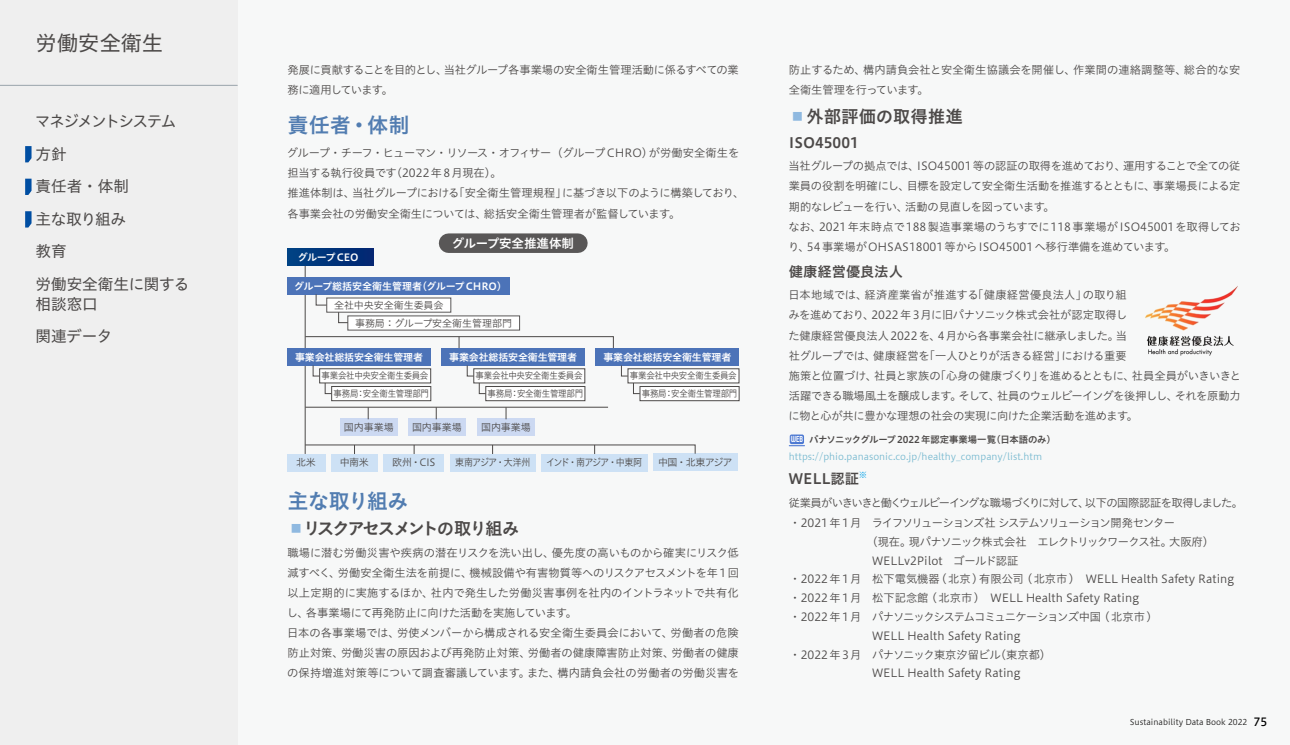
<style>
.page{position:relative;width:1290px;height:745px;background:#fff}
.page>*{position:absolute;margin:0;border:0;box-sizing:border-box;transform-origin:0 0}
.t1{font:21.25px "Koburina Go Std N W6";letter-spacing:-.03em;color:#527db1}
.t2{font:21.25px "Hiragino UD Sans Std W4";letter-spacing:-.005em;color:#4c4948}
.t3{font:17.5px "Koburina Go Std N W6";letter-spacing:-.115em;color:#4c4948}
.t4{font:17.5px "Koburina Go Std N W6";color:#4c4948}
.t5{font:15.62px/32.4px "Hiragino UD Sans Std W4";letter-spacing:-.02em;color:#4c4948}
.t6{font:14.38px "Hiragino UD Sans Std W6";color:#4c4948}
.t7{font:14.38px "Koburina Go Std N W6";color:#4c4948}
.t8{font:12.5px "Hiragino UD Sans Std W6";color:#fff}
.t9{font:11.25px/20px "Hiragino UD Sans Std W3";letter-spacing:-.01em;color:#4c4948}
.t10{font:11.25px/20px "Hiragino UD Sans Std W3";letter-spacing:-.095em;color:#4c4948}
.t11{font:11.25px "Hiragino UD Sans Std W3";letter-spacing:-.07em;color:#4c4948}
.t12{font:11.25px/20px "Hiragino UD Sans Std W3";letter-spacing:-.035em;color:#4c4948}
.t13{font:10px "Hiragino UD Sans Std W6";letter-spacing:-.015em;color:#fff}
.t14{font:10px/17.9px "Hiragino UD Sans Std W3";letter-spacing:-.01em;color:#4c4948}
.t15{font:10px "Hiragino UD Sans Std W3";letter-spacing:-.105em;color:#4c4948;scale:.9 1}
.t16{font:10px "Hiragino UD Sans Std W3";letter-spacing:-.055em;color:#4c4948;scale:.9 1}
.t17{font:9.38px/17.8px "Hiragino UD Sans Std W3";letter-spacing:-.025em;color:#4c4948;text-align:right;scale:.9 1}
.t18{font:9.38px "Hiragino UD Sans Std W3";color:#79bad0}
.t19{font:9.38px "Hiragino UD Sans Std W6";color:#4c4948}
.t20{font:8.38px "Koburina Go Std N W6";color:#00a0e9}
.t21{font:8px "Hiragino UD Sans Std W3";color:#1f1e1d}
.s1{font-family:"UD Shin Go Pr 6";font-weight:300;color:#8fb9e0}
.s2{font-family:"Circle 20";font-size:7.5px;color:#fff}
.s3{font-family:"Koburina Go Std N W6"}
.s4{font-family:"Hiragino UD Sans Std W5";font-size:11.25px;color:#000}
</style>
<div class="page">
<div style="left:237px;top:0;width:1053px;height:744px;background:#f7f8f8"></div>
<div style="left:0;top:0;width:237px;height:744px;background:#efefef"></div>
<svg style="left:25px;top:146px;width:7px;height:16px"></svg>
<svg style="left:25px;top:178px;width:7px;height:17px"></svg>
<svg style="left:25px;top:211px;width:7px;height:16px"></svg>
<hr style="left:0;top:85px;width:237px;height:1px;background:#a6afb5">
<div style="left:790px;top:434px;width:14px;height:10px;background:#4d79d2;border-radius:2px"></div>
<svg style="left:789px;top:445px;width:16px;height:1px"></svg>
<img style="left:1145px;top:286px;width:93px;height:70px">
<hr style="left:305px;top:407px;width:303px;height:1px;background:#4c4948">
<svg style="left:306px;top:336px;width:308px;height:15px"></svg>
<hr style="left:305px;top:251px;width:1px;height:202px;background:#4c4948">
<div style="left:287px;top:248px;width:86px;height:17px;background:linear-gradient(to right,#004384,#022672)"></div>
<div style="left:287px;top:277px;width:223px;height:17px;background:#4c73b8"></div>
<div style="left:327px;top:298px;width:124px;height:14px;background:#fff"></div>
<div style="left:348px;top:316px;width:172px;height:14px;background:#fff"></div>
<div style="left:340px;top:418px;width:58px;height:17px;background:#ccd9f2"></div>
<div style="left:287px;top:453px;width:38px;height:18px;background:#cde1f5"></div>
<div style="left:331px;top:453px;width:47px;height:18px;background:#cde1f5"></div>
<div style="left:383px;top:453px;width:61px;height:18px;background:#cde1f5"></div>
<div style="left:450px;top:453px;width:86px;height:18px;background:#cde1f5"></div>
<div style="left:541px;top:453px;width:106px;height:18px;background:#cde1f5"></div>
<div style="left:653px;top:453px;width:84px;height:17px;background:#cde1f5"></div>
<div style="left:408px;top:418px;width:58px;height:17px;background:#ccd9f2"></div>
<div style="left:477px;top:418px;width:58px;height:17px;background:#ccd9f2"></div>
<svg style="left:368px;top:407px;width:1px;height:12px"></svg>
<svg style="left:506px;top:407px;width:1px;height:12px"></svg>
<svg style="left:436px;top:407px;width:1px;height:12px"></svg>
<svg style="left:305px;top:444px;width:390px;height:10px"></svg>
<svg style="left:316px;top:294px;width:11px;height:11px"></svg>
<svg style="left:338px;top:311px;width:10px;height:12px"></svg>
<div style="left:596px;top:348px;width:143px;height:17px;background:#4c73b8"></div>
<div style="left:628px;top:368px;width:111px;height:14px;background:#fff"></div>
<div style="left:628px;top:368px;width:111px;height:15px;border:1px solid #4c4948"></div>
<div style="left:640px;top:386px;width:99px;height:14px;background:#fff"></div>
<div style="left:640px;top:386px;width:99px;height:14px;border:1px solid #4c4948"></div>
<svg style="left:621px;top:365px;width:7px;height:11px"></svg>
<svg style="left:633px;top:382px;width:7px;height:12px"></svg>
<div style="left:441px;top:348px;width:144px;height:17px;background:#4c73b8"></div>
<div style="left:474px;top:368px;width:111px;height:14px;background:#fff"></div>
<div style="left:474px;top:368px;width:111px;height:15px;border:1px solid #4c4948"></div>
<div style="left:486px;top:386px;width:99px;height:14px;background:#fff"></div>
<div style="left:486px;top:386px;width:99px;height:14px;border:1px solid #4c4948"></div>
<svg style="left:467px;top:365px;width:7px;height:11px"></svg>
<svg style="left:479px;top:382px;width:7px;height:12px"></svg>
<div style="left:287px;top:348px;width:144px;height:17px;background:#4c73b8"></div>
<div style="left:320px;top:368px;width:111px;height:14px;background:#fff"></div>
<div style="left:319px;top:368px;width:112px;height:15px;border:1px solid #4c4948"></div>
<div style="left:332px;top:386px;width:99px;height:14px;background:#fff"></div>
<div style="left:331px;top:386px;width:100px;height:14px;border:1px solid #4c4948"></div>
<svg style="left:313px;top:365px;width:7px;height:11px"></svg>
<svg style="left:325px;top:382px;width:7px;height:12px"></svg>
<div style="left:448px;top:233px;width:130px;height:20px;background:#595757"></div>
<h1 class="t2" style="left:35px;top:26px;width:129px">労働安全衛生</h1>
<h3 class="t5" style="left:35px;top:104px;width:156px">マネジメントシステム方針<br>責任者・体制<br>主な取り組み<br>教育<br>労働安全衛生に関する</h3>
<h3 class="t5" style="left:35px;top:286px;width:79px">相談窓口関連データ</h3>
<p class="t12" style="left:287px;top:59px;width:453px">発展に貢献することを目的とし、当社グループ各事業場の安全衛生管理活動に係るすべての業務に適用しています。</p>
<h1 class="t1" style="left:287px;top:109px;width:124px">責任者・体制</h1>
<p class="t9" style="left:287px;top:142px;width:459px">グループ・チーフ・ヒューマン・リソース・オフィサー（グループCHRO）が労働安全衛生を担当する執行役員です（2022年8月現在）。<br>推進体制は、当社グループにおける「安全衛生管理規程」に基づき以下のように構築しており、各事業会社の労働安全衛生については、総括安全衛生管理者が監督しています。</p>
<p class="t8" style="left:452px;top:233px;width:124px">グループ安全推進体制</p>
<p class="t13" style="left:298px;top:249px;width:62px">グループCEO</p>
<p class="t13" style="left:294px;top:278px;width:214px">グループ総括安全衛生管理者（グループCHRO）</p>
<p class="t14" style="left:355px;top:295px;width:159px;text-indent:-21px">全社中央安全衛生委員会<br>事務局：グループ安全衛生管理部門</p>
<p class="t13" style="left:295px;top:349px;width:129px">事業会社総括安全衛生管理者</p>
<p class="t17" style="left:321px;top:366px;width:121px">事業会社中央安全衛生委員会事務局：安全衛生管理部門</p>
<p class="t13" style="left:449px;top:349px;width:129px">事業会社総括安全衛生管理者</p>
<p class="t17" style="left:476px;top:366px;width:121px">事業会社中央安全衛生委員会事務局：安全衛生管理部門</p>
<p class="t14" style="left:344px;top:417px;width:51px">国内事業場</p>
<p class="t14" style="left:412px;top:417px;width:51px">国内事業場</p>
<p class="t14" style="left:481px;top:417px;width:51px">国内事業場</p>
<p class="t13" style="left:603px;top:349px;width:129px">事業会社総括安全衛生管理者</p>
<p class="t17" style="left:630px;top:366px;width:121px">事業会社中央安全衛生委員会事務局：安全衛生管理部門</p>
<p class="t14" style="left:296px;top:453px;width:21px">北米</p>
<p class="t14" style="left:340px;top:453px;width:31px">中南米</p>
<p class="t14" style="left:392px;top:453px;width:45px">欧州・CIS</p>
<p class="t16" style="left:455px;top:454px;width:85px">東南アジア・大洋州</p>
<p class="t15" style="left:546px;top:454px;width:108px">インド・南アジア・中東阿</p>
<p class="t14" style="left:658px;top:452px;width:76px">中国・北東アジア</p>
<h1 class="t1" style="left:287px;top:484px;width:123px">主な取り組み</h1>
<h2 class="t3" style="left:287px;top:514px;width:234px"><span class="s1">▪</span>リスクアセスメントの取り組み</h2>
<p class="t9" style="left:287px;top:542px;width:454px">職場に潜む労働災害や疾病の潜在リスクを洗い出し、優先度の高いものから確実にリスク低減すべく、労働安全衛生法を前提に、機械設備や有害物質等へのリスクアセスメントを年1回以上定期的に実施するほか、社内で発生した労働災害事例を社内のイントラネットで共有化し、各事業場にて再発防止に向けた活動を実施しています。<br>日本の各事業場では、労使メンバーから構成される安全衛生委員会において、労働者の危険防止対策、労働災害の原因および再発防止対策、労働者の健康障害防止対策、労働者の健康の保持増進対策等について調査審議しています。また、構内請負会社の労働者の労働災害を</p>
<p class="t9" style="left:789px;top:59px;width:453px">防止するため、構内請負会社と安全衛生協議会を開催し、作業間の連絡調整等、総合的な安全衛生管理を行っています。</p>
<h2 class="t4" style="left:789px;top:103px;width:176px"><span class="s1">▪</span>外部評価の取得推進</h2>
<p class="t6" style="left:789px;top:131px;width:72px">ISO45001</p>
<p class="t9" style="left:788px;top:155px;width:454px">当社グループの拠点では、ISO45001等の認証の取得を進めており、運用することで全ての従業員の役割を明確にし、目標を設定して安全衛生活動を推進するとともに、事業場長による定期的なレビューを行い、活動の見直しを図っています。<br>なお、2021年末時点で188製造事業場のうちすでに118事業場がISO45001を取得しており、54事業場がOHSAS18001等からISO45001へ移行準備を進めています。</p>
<p class="t7" style="left:789px;top:260px;width:116px">健康経営優良法人</p>
<p class="t9" style="left:788px;top:284px;width:454px">日本地域では、経済産業省が推進する「健康経営優良法人」の取り組<br>みを進めており、2022年3月に旧パナソニック株式会社が認定取得し<br>た健康経営優良法人2022を、4月から各事業会社に継承しました。当<br>社グループでは、健康経営を「一人ひとりが活きる経営」における重要<br>施策と位置づけ、社員と家族の「心身の健康づくり」を進めるとともに、社員全員がいきいきと活躍できる職場風土を醸成します。そして、社員のウェルビーイングを後押しし、それを原動力に物と心が共に豊かな理想の社会の実現に向けた企業活動を進めます。</p>
<p class="t19" style="left:791px;top:431px;width:267px"><span class="s2">WEB</span> パナソニックグループ2022年認定事業場一覧（日本語のみ）</p>
<p class="t18" style="left:789px;top:449px;width:255px">https://phio.panasonic.co.jp/healthy_company/list.htm</p>
<p class="t6" style="left:789px;top:467px;width:72px">WELL<span class="s3">認証</span></p>
<p class="t20" style="left:859px;top:468px;width:10px">※</p>
<p class="t10" style="left:789px;top:492px;width:456px">従業員がいきいきと働くウェルビーイングな職場づくりに対して、以下の国際認証を取得しました。・2021 年 1 月　ライフソリューションズ社 システムソリューション開発センター</p>
<p class="t11" style="left:866px;top:532px;width:349px">（現在。現パナソニック株式会社　エレクトリックワークス社。大阪府）</p>
<p class="t9" style="left:872px;top:549px;width:148px">WELLv2Pilot　ゴールド認証</p>
<p class="t9" style="left:789px;top:568px;width:446px">・2022年1月　松下電気機器(北京)有限公司 (北京市)　WELL Health Safety Rating</p>
<p class="t9" style="left:789px;top:587px;width:351px">・2022年1月　松下記念館 (北京市)　WELL Health Safety Rating</p>
<p class="t11" style="left:789px;top:607px;width:364px">・2022 年 1月　パナソニックシステムコミュニケーションズ中国 ( 北京市 )</p>
<p class="t9" style="left:872px;top:624px;width:150px">WELL Health Safety Rating</p>
<p class="t9" style="left:789px;top:643px;width:263px">・2022年3月　パナソニック東京汐留ビル（東京都）</p>
<p class="t9" style="left:872px;top:662px;width:150px">WELL Health Safety Rating</p>
<p class="t21" style="left:1130px;top:715px;width:139px">Sustainability Data Book 2022 <span class="s4">75</span></p>
</div>
